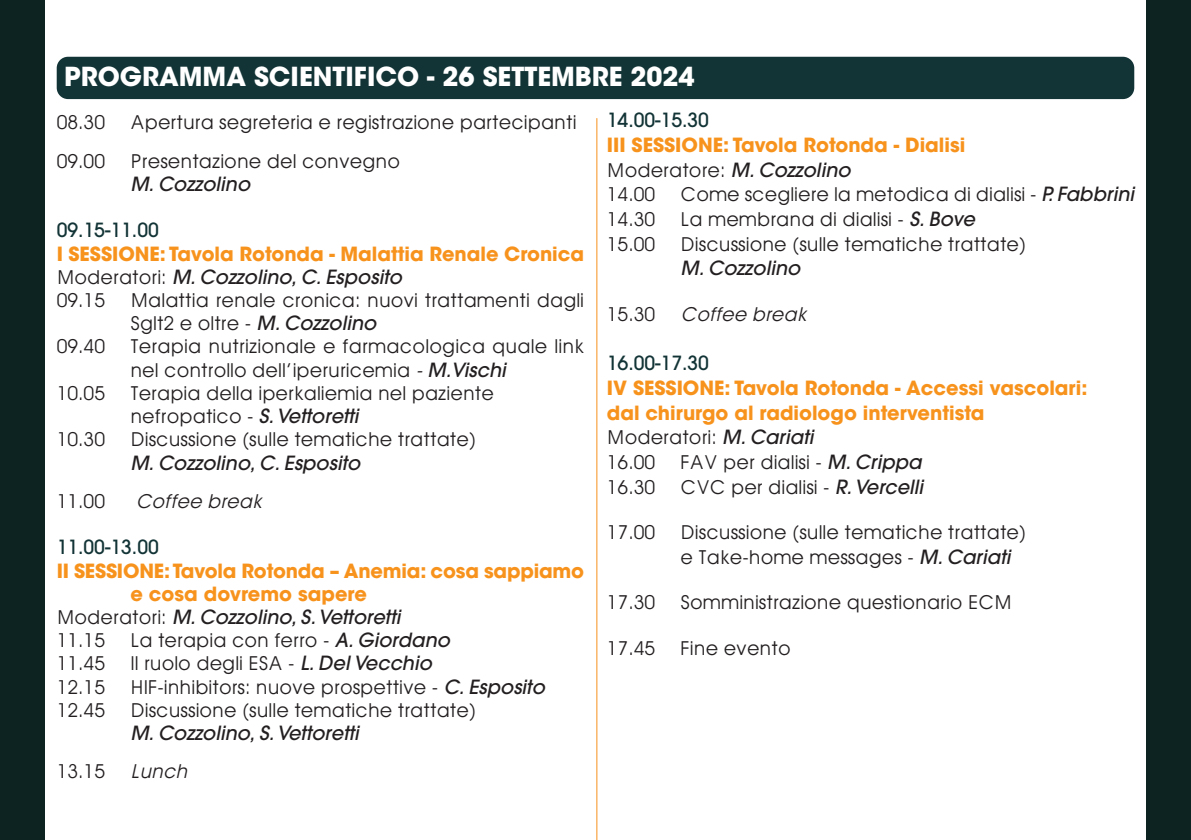
<style>
.page{position:relative;width:1191px;height:840px;background:#fff}
.page>*{position:absolute;margin:0;border:0;box-sizing:border-box;transform-origin:0 0}
.t1{font:700 26px "ITC Avant Garde Std";color:#fff}
.t2{font:19.4px/23.2px "Avant Garde";color:#231f20}
.t3{font:700 19.4px/23.2px "ITC Avant Garde Std";color:#f7931d}
.t4{font:italic 500 19.4px/23.2px "Avant Garde";letter-spacing:.005em;color:#231f20}
.t5{font:500 19.4px "Avant Garde";color:#133436}
.t6{font:italic 19.4px "Avant Garde";color:#231f20}
.s1{font-weight:400;font-style:normal}
.s2{font-weight:500;font-style:italic}
.s3{font-style:italic}
</style>
<div class="page">
<div style="left:0;top:0;width:1191px;height:839px;background:#0c2322"></div>
<div style="left:45px;top:0;width:1100px;height:839px;background:#fff"></div>
<div style="left:57px;top:57px;width:1077px;height:42px;background:#133436;border-radius:11px"></div>
<hr style="left:596px;top:118px;width:1px;height:721px;background:#f7931d">
<h1 class="t1" style="left:64px;top:67px;width:632px">PROGRAMMA SCIENTIFICO - 26 SETTEMBRE 2024</h1>
<p class="t2" style="left:57px;top:112px;width:50px">08.30</p>
<p class="t2" style="left:130px;top:112px;width:447px">Apertura segreteria e registrazione partecipanti</p>
<p class="t2" style="left:57px;top:151px;width:50px">09.00</p>
<p class="t2" style="left:130px;top:151px;width:271px">Presentazione del convegno</p>
<p class="t4" style="left:130px;top:174px;width:125px">M.Cozzolino</p>
<p class="t5" style="left:57px;top:223px;width:104px">09.15-11.00</p>
<p class="t3" style="left:57px;top:244px;width:529px">I SESSIONE: Tavola Rotonda - Malattia Renale Cronica</p>
<p class="t4" style="left:57px;top:267px;width:350px"><span class="s1">M o d e r a t o r i :</span> M.Cozzolino,C.Esposito<br><span class="s1">09.15</span></p>
<p class="t5" style="left:607px;top:113px;width:104px">14.00-15.30</p>
<p class="t3" style="left:607px;top:135px;width:360px">III SESSIONE: Tavola Rotonda - Dialisi</p>
<p class="t2" style="left:607px;top:159px;width:249px;line-height:24.6px">Moderatore: <span class="s2">M.Cozzolino<br></span>14.00</p>
<p class="t2" style="left:680px;top:184px;width:458px">Come scegliere la metodica di dialisi - <span class="s2">P.Fabbrini</span></p>
<p class="t2" style="left:607px;top:209px;width:50px">14.30</p>
<p class="t2" style="left:680px;top:209px;width:299px">La membrana di dialisi - <span class="s2">S.Bove</span></p>
<p class="t2" style="left:607px;top:234px;width:50px">15.00</p>
<p class="t2" style="left:680px;top:234px;width:347px">Discussione (sulle tematiche trattate)</p>
<p class="t4" style="left:680px;top:258px;width:125px">M.Cozzolino</p>
<p class="t2" style="left:607px;top:304px;width:50px">15.30</p>
<p class="t6" style="left:680px;top:306px;width:131px">Coffee break</p>
<p class="t5" style="left:607px;top:356px;width:104px">16.00-17.30</p>
<p class="t3" style="left:607px;top:378px;width:482px;line-height:24.6px">IV SESSIONE: Tavola Rotonda - Accessi vascolari: dal chirurgo al radiologo interventista</p>
<p class="t2" style="left:607px;top:426px;width:211px;line-height:24.6px">Moderatori: <span class="s2">M.Cariati<br></span>16.00</p>
<p class="t2" style="left:130px;top:290px;width:455px">Malattia renale cronica: nuovi trattamenti dagli<br>S g l t 2 e o l t r e - <span class="s2">M.Cozzolino</span></p>
<p class="t2" style="left:57px;top:336px;width:50px">09.40</p>
<p class="t2" style="left:130px;top:336px;width:455px">Terapia nutrizionale e farmacologica quale link nel controllo dell’iperuricemia <span class="s3">-</span> <span class="s2">M.Vischi</span></p>
<p class="t2" style="left:57px;top:383px;width:50px">10.05</p>
<p class="t2" style="left:130px;top:383px;width:365px">Terapia della iperkaliemia nel paziente nefropatico - <span class="s2">S.Vettoretti</span></p>
<p class="t2" style="left:57px;top:429px;width:50px">10.30</p>
<p class="t2" style="left:130px;top:429px;width:347px">Discussione (sulle tematiche trattate)</p>
<p class="t4" style="left:130px;top:452px;width:235px">M.Cozzolino,C.Esposito</p>
<p class="t2" style="left:57px;top:490px;width:50px">11.00</p>
<p class="t6" style="left:136px;top:493px;width:131px">Coffee break</p>
<p class="t5" style="left:57px;top:539px;width:104px">11.00-13.00</p>
<p class="t3" style="left:130px;top:561px;width:455px;text-indent:-74px">II SESSIONE: Tavola Rotonda – Anemia: cosa sappiamo e cosa dovremo sapere</p>
<p class="t4" style="left:57px;top:606px;width:348px"><span class="s1">M o d e r a t o r i :</span> M.Cozzolino,S.Vettoretti<br><span class="s1">11.15</span></p>
<p class="t2" style="left:680px;top:452px;width:246px">FAV per dialisi - <span class="s2">M.Crippa</span></p>
<p class="t2" style="left:607px;top:476px;width:50px">16.30</p>
<p class="t2" style="left:680px;top:476px;width:247px">CVC per dialisi - <span class="s2">R.Vercelli</span></p>
<p class="t2" style="left:607px;top:522px;width:50px">17.00</p>
<p class="t2" style="left:680px;top:521px;width:347px;line-height:24.6px">Discussione (sulle tematiche trattate) e Take-home messages - <span class="s2">M.Cariati</span></p>
<p class="t2" style="left:607px;top:592px;width:50px">17.30</p>
<p class="t2" style="left:680px;top:592px;width:333px">Somministrazione questionario ECM</p>
<p class="t2" style="left:607px;top:637px;width:50px">17.45</p>
<p class="t2" style="left:680px;top:637px;width:112px">Fine evento</p>
<p class="t2" style="left:130px;top:630px;width:324px">La terapia con ferro - <span class="s2">A.Giordano</span></p>
<p class="t2" style="left:57px;top:653px;width:50px">11.45</p>
<p class="t2" style="left:130px;top:653px;width:306px">Il ruolo degli ESA - <span class="s2">L.DelVecchio</span></p>
<p class="t2" style="left:57px;top:676px;width:50px">12.15</p>
<p class="t2" style="left:130px;top:676px;width:419px">HIF-inhibitors: nuove prospettive - <span class="s2">C.Esposito</span></p>
<p class="t2" style="left:57px;top:699px;width:50px">12.45</p>
<p class="t2" style="left:130px;top:699px;width:347px">Discussione (sulle tematiche trattate)</p>
<p class="t4" style="left:130px;top:722px;width:233px">M.Cozzolino,S.Vettoretti</p>
<p class="t2" style="left:57px;top:761px;width:50px">13.15</p>
<p class="t6" style="left:130px;top:763px;width:62px">Lunch</p>
</div>
